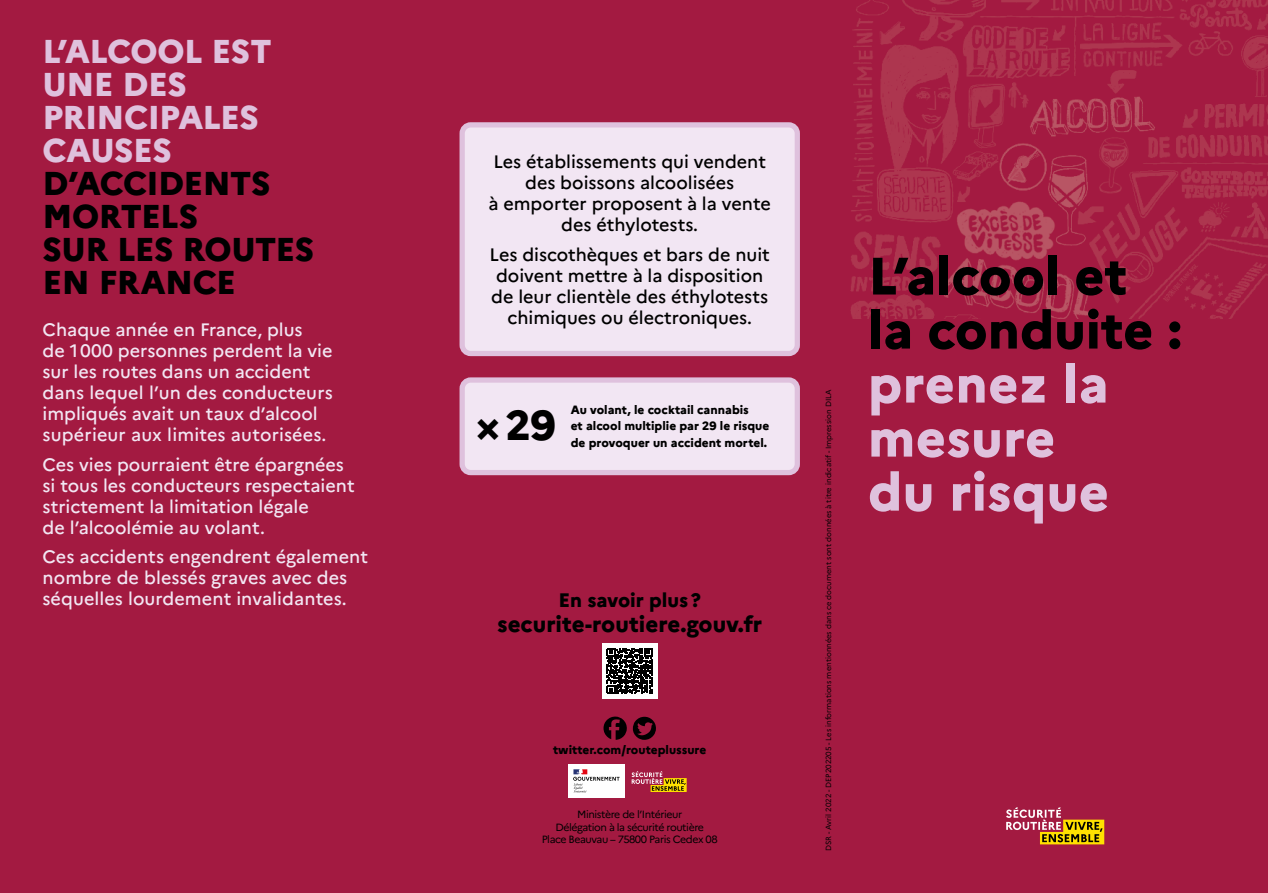
<style>
.page{position:relative;width:1268px;height:893px;background:#fff}
.page>*{position:absolute;margin:0;border:0;box-sizing:border-box;transform-origin:0 0}
.t1{font:800 52.5px/54px "Marianne";letter-spacing:.01em;color:#dfc1dd}
.t2{font:800 52.5px/54px "Marianne";color:#000}
.t3{font:800 41.85px "Marianne";color:#000}
.t4{font:800 33px/33px "Marianne";letter-spacing:-.015em;color:#000}
.t5{font:800 33px/33px "Marianne";letter-spacing:-.015em;color:#dfc1dd}
.t6{font:800 22.5px "Marianne";color:#000}
.t7{font:800 19.5px "Marianne";color:#000}
.t8{font:500 18px/21px "Marianne";color:#f2e6f3}
.t9{font:500 18px/21px "Marianne";color:#000;text-align:center}
.t10{font:800 12px/16.5px "Marianne";color:#000}
.t11{font:10.5px/12.8px "Marianne";letter-spacing:-.04em;color:#000;text-align:center}
.t12{font:7.5px "Marianne";color:#000}
</style>
<div class="page">
<div style="left:0;top:0;width:1267px;height:893px;background:#a31a41"></div>
<img style="left:850px;top:0;width:417px;height:319px">
<div style="left:602px;top:643px;width:55px;height:55px;background:#fff"></div>
<svg style="left:606px;top:648px;width:46px;height:46px"></svg>
<svg style="left:603px;top:716px;width:23px;height:24px"></svg>
<svg style="left:632px;top:717px;width:24px;height:23px"></svg>
<div style="left:568px;top:764px;width:56px;height:33px;background:#fff"></div>
<svg style="left:573px;top:769px;width:46px;height:23px"></svg>
<svg style="left:631px;top:771px;width:55px;height:21px"></svg>
<div style="left:462px;top:125px;width:335px;height:228px;background:#f2e6f3;border-radius:9px"></div>
<div style="left:459px;top:122px;width:340px;height:234px;border:5px solid #dfc1dd;border-radius:9px"></div>
<div style="left:462px;top:380px;width:335px;height:93px;background:#f2e6f3;border-radius:9px"></div>
<div style="left:459px;top:377px;width:340px;height:98px;border:5px solid #dfc1dd;border-radius:9px"></div>
<svg style="left:1006px;top:807px;width:97px;height:37px"></svg>
<h3 class="t5" style="left:43px;top:35px;width:230px">L’ALCOOL EST<br>UNE DES<br>PRINCIPALES<br>CAUSES</h3>
<h3 class="t4" style="left:43px;top:167px;width:273px">D’ACCIDENTS<br>MORTELS<br>SUR LES ROUTES<br>EN FRANCE</h3>
<p class="t8" style="left:43px;top:319px;width:292px">Chaque année en France, plus<br>de 1000 personnes perdent la vie sur les routes dans un accident dans lequel l’un des conducteurs impliqués avait un taux d’alcool supérieur aux limites autorisées.</p>
<p class="t8" style="left:43px;top:454px;width:313px">Ces vies pourraient être épargnées si tous les conducteurs respectaient strictement la limitation légale<br>de l’alcoolémie au volant.</p>
<p class="t8" style="left:43px;top:546px;width:327px">Ces accidents engendrent également nombre de blessés graves avec des séquelles lourdement invalidantes.</p>
<p class="t9" style="left:488px;top:151px;width:284px">Les établissements qui vendent des boissons alcoolisées<br>à emporter proposent à la vente des éthylotests.</p>
<p class="t9" style="left:489px;top:244px;width:282px">Les discothèques et bars de nuit doivent mettre à la disposition de leur clientèle des éthylotests chimiques ou électroniques.</p>
<h2 class="t3" style="left:475px;top:400px;width:82px">×29</h2>
<p class="t10" style="left:570px;top:401px;width:200px">Au volant, le cocktail cannabis<br>et alcool multiplie par 29 le risque de provoquer un accident mortel.</p>
<p class="t7" style="left:558px;top:588px;width:144px">En savoir plus?</p>
<p class="t6" style="left:497px;top:611px;width:266px">securite-routiere.gouv.fr</p>
<p class="t10" style="left:553px;top:742px;width:155px">twitter.com/routeplussure</p>
<p class="t11" style="left:541px;top:808px;width:177px">Ministère de l’Intérieur<br>Délégation à la sécurité routière<br>Place Beauvau – 75800 Paris Cedex 08</p>
<p class="t12" style="left:823px;top:851px;width:463px;rotate:-90deg">DSR - Avril 2022 - DEP202205 - Les informations mentionnées dans ce document sont données à titre indicatif - Impression DILA</p>
<h1 class="t2" style="left:867px;top:249px;width:315px">L’alcool et la conduite :</h1>
<h1 class="t1" style="left:867px;top:357px;width:242px">prenez la mesure du risque</h1>
</div>
